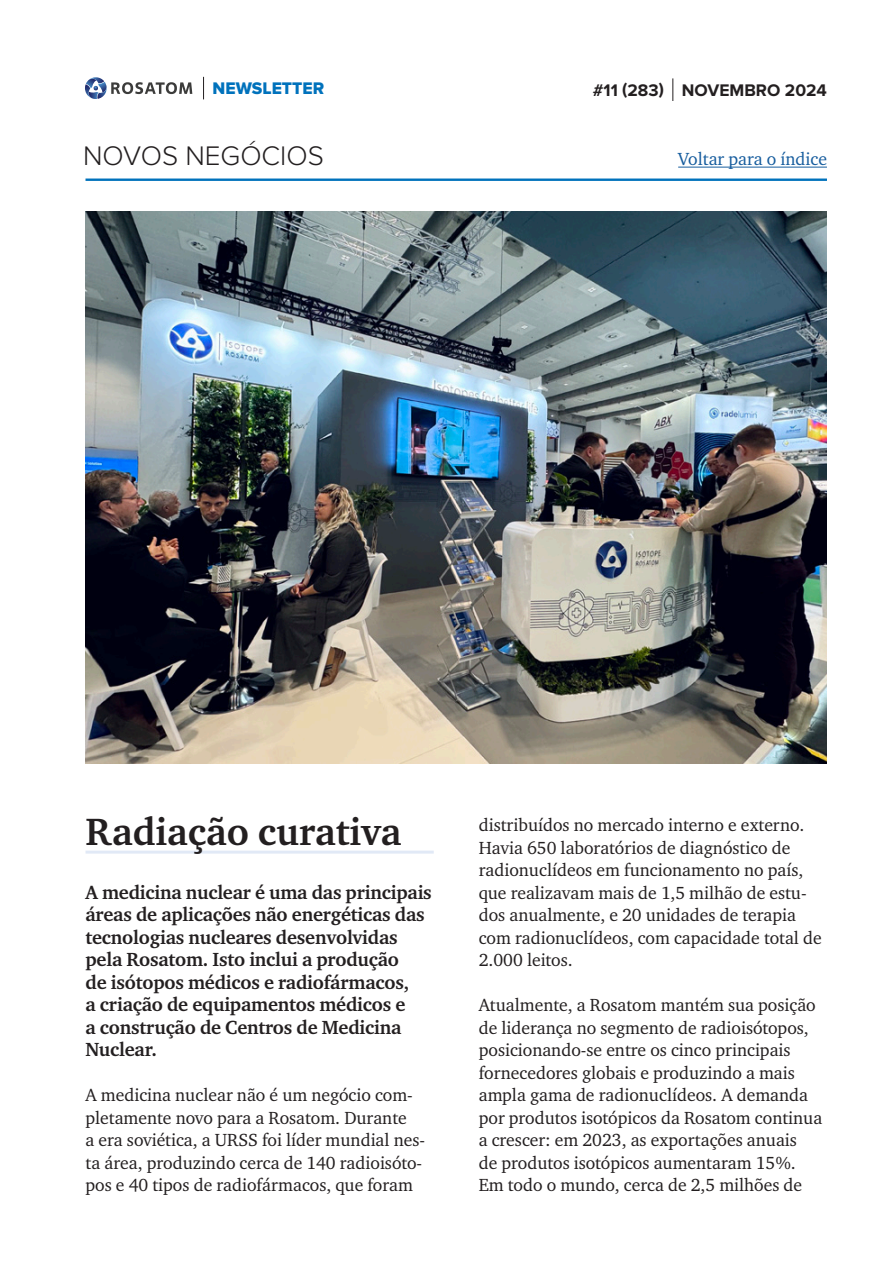
<style>
.page{position:relative;width:893px;height:1263px;background:#fff}
.page>*{position:absolute;margin:0;border:0;box-sizing:border-box;transform-origin:0 0}
.t1{font:700 39px "Charter ITC";color:#231f20}
.t2{font:300 27.9px "Proxima Nova";color:#231f20}
.lead{font:700 19.5px/22.5px "Charter ITC";letter-spacing:-.01em;color:#231f20}
.main_text{font:18px/22.5px "Charter ITC";color:#231f20}
.t3{font:18px "Charter ITC";color:#175d9e}
.t4{font:700 17.4px "Proxima Nova";color:#231f20}
.t5{font:17.4px "Proxima Nova Extrabld";color:#0072bc}
</style>
<div class="page">
<hr style="left:86px;top:179px;width:741px;height:2px;background:#0072bc">
<svg style="left:203px;top:77px;width:1px;height:22px"></svg>
<svg style="left:85px;top:77px;width:107px;height:22px"></svg>
<svg style="left:673px;top:78px;width:1px;height:23px"></svg>
<hr style="left:678px;top:167px;width:149px;height:1px;background:#175d9e">
<hr style="left:86px;top:851px;width:348px;height:3px;background:#e1e9f6">
<img style="left:86px;top:212px;width:741px;height:552px">
<p class="t5" style="left:213px;top:78px;width:113px">NEWSLETTER</p>
<p class="t4" style="left:593px;top:80px;width:236px">#11 (283) NOVEMBRO 2024</p>
<h2 class="t2" style="left:83px;top:140px;width:242px">NOVOS NEGÓCIOS</h2>
<p class="t3" style="left:678px;top:148px;width:150px">Voltar para o índice</p>
<p class="t1" style="left:86px;top:808px;width:317px">Radiação curativa</p>
<p class="lead" style="left:86px;top:881px;width:348px">A medicina nuclear é uma das principais áreas de aplicações não energéticas das tecnologias nucleares desenvolvidas pela Rosatom. Isto inclui a produção<br>de isótopos médicos e radiofármacos,<br>a criação de equipamentos médicos e<br>a construção de Centros de Medicina Nuclear.</p>
<p class="main_text" style="left:86px;top:1084px;width:341px">A medicina nuclear não é um negócio com&shy;pletamente novo para a Rosatom. Durante<br>a era soviética, a URSS foi líder mundial nes&shy;ta área, produzindo cerca de 140 radioisóto&shy;pos e 40 tipos de radiofármacos, que foram</p>
<p class="main_text" style="left:479px;top:814px;width:344px">distribuídos no mercado interno e externo.<br>Havia 650 laboratórios de diagnóstico de radionuclídeos em funcionamento no país, que realizavam mais de 1,5 milhão de estu&shy;dos anualmente, e 20 unidades de terapia com radionuclídeos, com capacidade total de 2.000 leitos.</p>
<p class="main_text" style="left:479px;top:994px;width:345px">Atualmente, a Rosatom mantém sua posição de liderança no segmento de radioisótopos, posicionando-se entre os cinco principais fornecedores globais e produzindo a mais ampla gama de radionuclídeos. A demanda por produtos isotópicos da Rosatom continua a crescer: em 2023, as exportações anuais<br>de produtos isotópicos aumentaram 15%.<br>Em todo o mundo, cerca de 2,5 milhões de</p>
</div>
